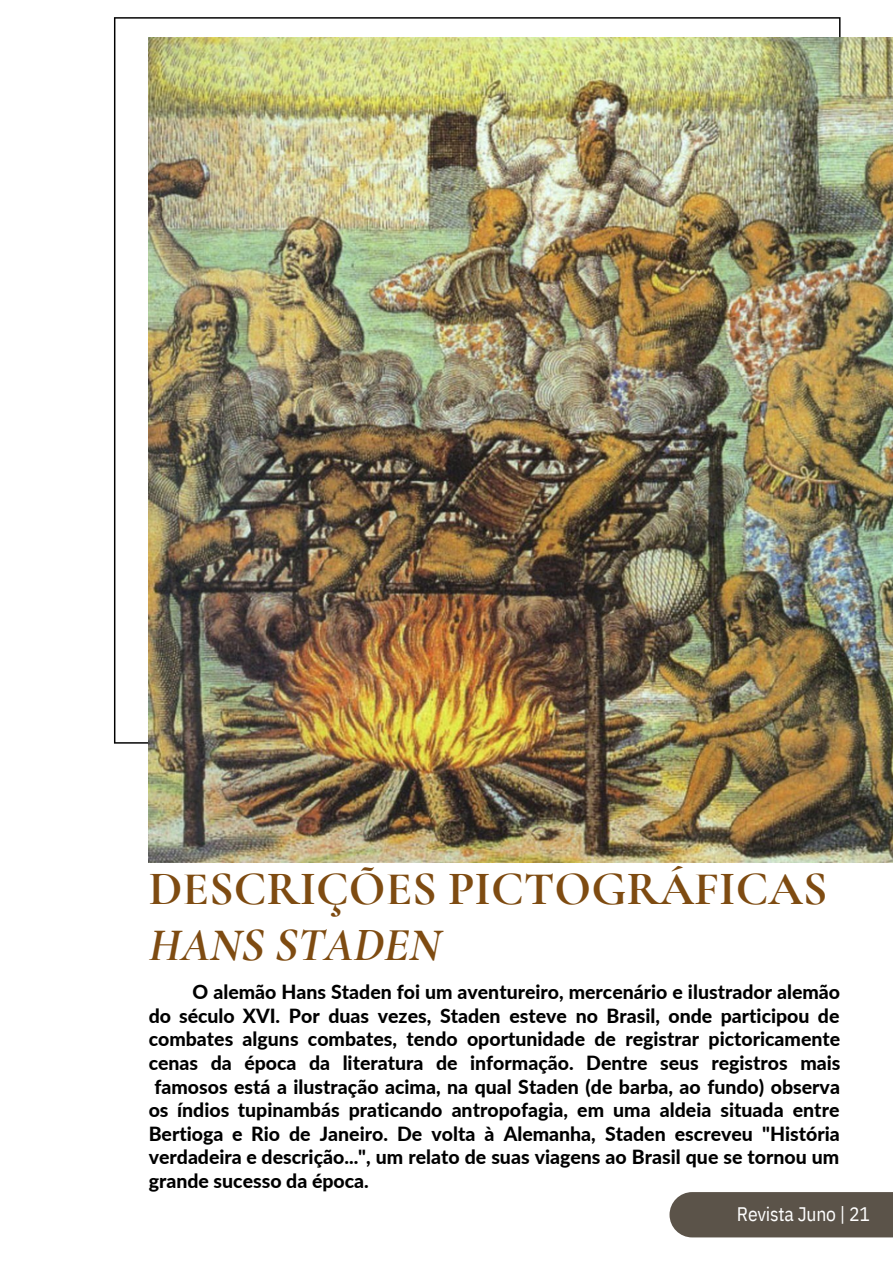
<style>
.page{position:relative;width:893px;height:1264px;background:#fff}
.page>*{position:absolute;margin:0;border:0;box-sizing:border-box;transform-origin:0 0}
.t1{font:700 48px "Cormorant Garamond";color:#7e4b11}
.t2{font:italic 700 48px "Cormorant Garamond";color:#7e4b11}
.t3{font:800 19.5px/23.5px "Lato";color:#000;text-align:justify}
.t4{font:19.5px "IBM Plex Sans Cond";letter-spacing:-.01em;color:#fff}
</style>
<div class="page">
<svg style="left:114px;top:17px;width:726px;height:726px"></svg>
<img style="left:149px;top:38px;width:743px;height:824px">
<div style="left:669px;top:1192px;width:223px;height:45px;background:#5b5349"></div>
<h1 class="t1" style="left:149px;top:859px;width:680px">DESCRIÇÕES PICTOGRÁFICAS</h1>
<h1 class="t2" style="left:149px;top:916px;width:293px">HANS STADEN</h1>
<p class="t3" style="left:149px;top:979px;width:693px;text-indent:44px">O alemão Hans Staden foi um aventureiro, mercenário e ilustrador alemão do século XVI. Por duas vezes, Staden esteve no Brasil, onde participou de combates alguns combates, tendo oportunidade de registrar pictoricamente cenas da época da literatura de informação. Dentre seus registros mais famosos está a ilustração acima, na qual Staden (de barba, ao fundo) observa os índios tupinambás praticando antropofagia, em uma aldeia situada entre Bertioga e Rio de Janeiro. De volta à Alemanha, Staden escreveu "História verdadeira e descrição...", um relato de suas viagens ao Brasil que se tornou um grande sucesso da época.</p>
<p class="t4" style="left:736px;top:1201px;width:134px">Revista Juno | 21</p>
</div>
